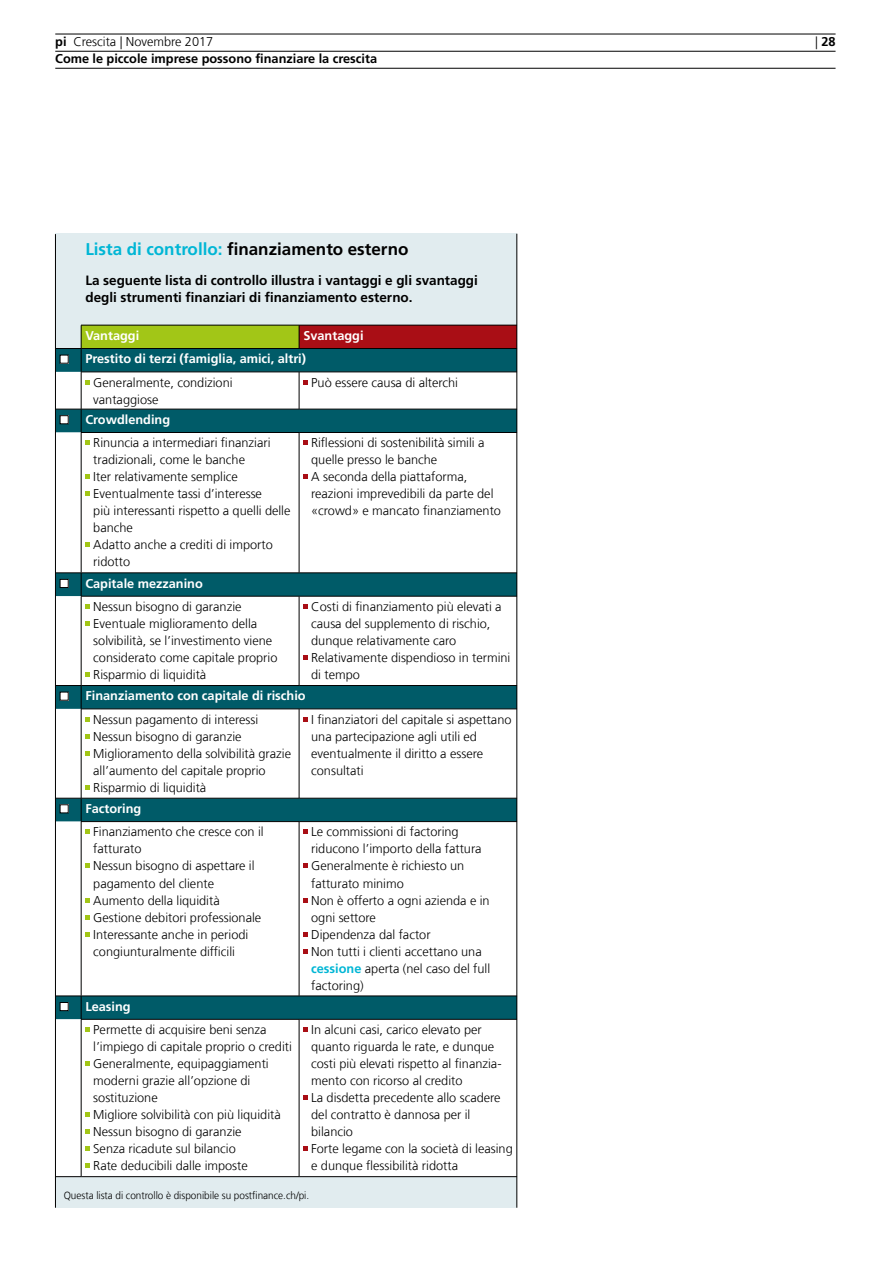
<style>
.page{position:relative;width:893px;height:1263px;background:#fff}
.page>*{position:absolute;margin:0;border:0;box-sizing:border-box;transform-origin:0 0}
.t1{font:700 16.95px "Frutiger LT Com";color:#000}
.t2{font:700 13.5px/17px "Frutiger LT Com";color:#000}
.t3{font:300 12.75px/17px "Frutiger LT Com";color:#000}
.t4{font:700 12.75px "Frutiger LT Com";color:#fff}
.t5{font:700 12.75px "Frutiger LT Com";color:#000}
.t6{font:300 10.5px "Frutiger LT Com";color:#000;scale:.95 1}
.s1{font-weight:700}
.s2{font-weight:300}
.s3{color:#00b6d5}
.s4{font-weight:700;color:#00b6d5}
</style>
<div class="page">
<hr style="left:55px;top:34px;width:781px;height:1px;background:#000">
<div style="left:56px;top:234px;width:461px;height:974px;background:#e1ecef"></div>
<div style="left:81px;top:325px;width:218px;height:23px;background:#a2c617"></div>
<div style="left:299px;top:325px;width:218px;height:23px;background:#a90e15"></div>
<div style="left:90px;top:349px;width:427px;height:23px;background:#005b68"></div>
<svg style="left:90px;top:373px;width:427px;height:803px;background:#dae6e8"></svg>
<hr style="left:81px;top:348px;width:218px;height:1px;background:#000">
<hr style="left:299px;top:348px;width:218px;height:1px;background:#000">
<hr style="left:81px;top:409px;width:218px;height:1px;background:#000">
<hr style="left:299px;top:409px;width:218px;height:1px;background:#000">
<hr style="left:81px;top:573px;width:218px;height:1px;background:#000">
<hr style="left:299px;top:573px;width:218px;height:1px;background:#000">
<hr style="left:81px;top:685px;width:218px;height:1px;background:#000">
<hr style="left:299px;top:685px;width:218px;height:1px;background:#000">
<hr style="left:81px;top:798px;width:218px;height:1px;background:#000">
<hr style="left:299px;top:798px;width:218px;height:1px;background:#000">
<hr style="left:81px;top:996px;width:218px;height:1px;background:#000">
<hr style="left:299px;top:996px;width:218px;height:1px;background:#000">
<svg style="left:299px;top:326px;width:1px;height:22px"></svg>
<hr style="left:299px;top:372px;width:1px;height:37px;background:#000">
<hr style="left:299px;top:433px;width:1px;height:140px;background:#000">
<hr style="left:299px;top:596px;width:1px;height:89px;background:#000">
<hr style="left:299px;top:709px;width:1px;height:89px;background:#000">
<hr style="left:299px;top:822px;width:1px;height:174px;background:#000">
<hr style="left:299px;top:1019px;width:1px;height:157px;background:#000">
<hr style="left:81px;top:325px;width:218px;height:1px;background:#000">
<hr style="left:299px;top:325px;width:218px;height:1px;background:#000">
<hr style="left:81px;top:372px;width:218px;height:1px;background:#000">
<hr style="left:299px;top:372px;width:218px;height:1px;background:#000">
<hr style="left:81px;top:432px;width:218px;height:1px;background:#000">
<hr style="left:299px;top:432px;width:218px;height:1px;background:#000">
<hr style="left:81px;top:596px;width:218px;height:1px;background:#000">
<hr style="left:299px;top:596px;width:218px;height:1px;background:#000">
<hr style="left:81px;top:709px;width:218px;height:1px;background:#000">
<hr style="left:299px;top:709px;width:218px;height:1px;background:#000">
<hr style="left:81px;top:821px;width:218px;height:1px;background:#000">
<hr style="left:299px;top:821px;width:218px;height:1px;background:#000">
<hr style="left:81px;top:1019px;width:218px;height:1px;background:#000">
<hr style="left:299px;top:1019px;width:218px;height:1px;background:#000">
<hr style="left:81px;top:1176px;width:218px;height:1px;background:#000">
<hr style="left:299px;top:1176px;width:218px;height:1px;background:#000">
<svg style="left:303px;top:380px;width:5px;height:4px"></svg>
<svg style="left:303px;top:441px;width:5px;height:4px"></svg>
<svg style="left:303px;top:475px;width:5px;height:4px"></svg>
<svg style="left:303px;top:604px;width:5px;height:5px"></svg>
<svg style="left:303px;top:655px;width:5px;height:5px"></svg>
<svg style="left:303px;top:717px;width:5px;height:4px"></svg>
<svg style="left:303px;top:830px;width:5px;height:4px"></svg>
<svg style="left:303px;top:864px;width:5px;height:4px"></svg>
<svg style="left:303px;top:898px;width:5px;height:4px"></svg>
<svg style="left:303px;top:932px;width:5px;height:4px"></svg>
<svg style="left:303px;top:949px;width:5px;height:4px"></svg>
<svg style="left:56px;top:325px;width:34px;height:852px;background:#cddad8"></svg>
<svg style="left:303px;top:1027px;width:5px;height:5px"></svg>
<svg style="left:303px;top:1095px;width:5px;height:5px"></svg>
<svg style="left:303px;top:1146px;width:5px;height:5px"></svg>
<hr style="left:517px;top:234px;width:1px;height:974px;background:#000">
<hr style="left:55px;top:51px;width:780px;height:1px;background:#000">
<hr style="left:55px;top:68px;width:780px;height:1px;background:#000">
<hr style="left:55px;top:234px;width:1px;height:974px;background:#000">
<p class="t3" style="left:55px;top:34px;width:160px"><span class="s1">pi</span> Crescita | Novembre 2017</p>
<p class="t5" style="left:815px;top:34px;width:22px"><span class="s2">|</span> 28</p>
<h1 class="t5" style="left:55px;top:51px;width:323px">Come le piccole imprese possono finanziare la crescita</h1>
<h2 class="t1" style="left:85px;top:239px;width:325px"><span class="s3">Lista di controllo:</span> finanziamento esterno</h2>
<p class="t2" style="left:85px;top:272px;width:394px">La seguente lista di controllo illustra i vantaggi e gli svantaggi degli strumenti finanziari di finanziamento esterno.</p>
<p class="t4" style="left:85px;top:328px;width:55px">Vantaggi</p>
<p class="t4" style="left:303px;top:328px;width:62px">Svantaggi</p>
<p class="t4" style="left:85px;top:351px;width:222px">Prestito di terzi (famiglia, amici, altri)</p>
<p class="t3" style="left:93px;top:374px;width:141px">Generalmente, condizioni vantaggiose</p>
<p class="t3" style="left:311px;top:374px;width:148px">Può essere causa di alterchi</p>
<p class="t4" style="left:85px;top:412px;width:86px">Crowdlending</p>
<p class="t3" style="left:93px;top:435px;width:179px">Rinuncia a intermediari finanziari tradizionali, come le banche</p>
<p class="t3" style="left:93px;top:469px;width:146px">Iter relativamente semplice</p>
<p class="t3" style="left:93px;top:486px;width:199px">Eventualmente tassi d’interesse<br>più interessanti rispetto a quelli delle banche</p>
<p class="t3" style="left:93px;top:537px;width:181px">Adatto anche a crediti di importo ridotto</p>
<p class="t3" style="left:311px;top:435px;width:175px">Riflessioni di sostenibilità simili a quelle presso le banche</p>
<p class="t3" style="left:311px;top:469px;width:191px">A seconda della piattaforma, reazioni imprevedibili da parte del «crowd» e mancato finanziamento</p>
<p class="t4" style="left:85px;top:576px;width:119px">Capitale mezzanino</p>
<p class="t3" style="left:93px;top:598px;width:150px">Nessun bisogno di garanzie</p>
<p class="t3" style="left:93px;top:615px;width:186px">Eventuale miglioramento della solvibilità, se l’investimento viene considerato come capitale proprio</p>
<p class="t3" style="left:93px;top:666px;width:114px">Risparmio di liquidità</p>
<p class="t3" style="left:311px;top:598px;width:192px">Costi di finanziamento più elevati a causa del supplemento di rischio, dunque relativamente caro</p>
<p class="t3" style="left:311px;top:649px;width:201px">Relativamente dispendioso in termini di tempo</p>
<p class="t4" style="left:85px;top:688px;width:222px">Finanziamento con capitale di rischio</p>
<p class="t3" style="left:93px;top:711px;width:167px">Nessun pagamento di interessi</p>
<p class="t3" style="left:93px;top:728px;width:150px">Nessun bisogno di garanzie</p>
<p class="t3" style="left:93px;top:745px;width:199px">Miglioramento della solvibilità grazie all’aumento del capitale proprio</p>
<p class="t3" style="left:93px;top:779px;width:114px">Risparmio di liquidità</p>
<p class="t3" style="left:311px;top:711px;width:202px">I finanziatori del capitale si aspettano una partecipazione agli utili ed eventualmente il diritto a essere consultati</p>
<p class="t4" style="left:85px;top:801px;width:57px">Factoring</p>
<p class="t3" style="left:93px;top:824px;width:172px">Finanziamento che cresce con il fatturato</p>
<p class="t3" style="left:93px;top:858px;width:163px">Nessun bisogno di aspettare il pagamento del cliente</p>
<p class="t3" style="left:93px;top:892px;width:128px">Aumento della liquidità</p>
<p class="t3" style="left:93px;top:909px;width:170px">Gestione debitori professionale</p>
<p class="t3" style="left:93px;top:926px;width:157px">Interessante anche in periodi congiunturalmente difficili</p>
<p class="t4" style="left:85px;top:999px;width:47px">Leasing</p>
<p class="t3" style="left:93px;top:1021px;width:200px">Permette di acquisire beni senza l’impiego di capitale proprio o crediti</p>
<p class="t3" style="left:93px;top:1055px;width:177px">Generalmente, equipaggiamenti moderni grazie all’opzione di sostituzione</p>
<p class="t3" style="left:93px;top:1106px;width:189px">Migliore solvibilità con più liquidità</p>
<p class="t3" style="left:93px;top:1123px;width:150px">Nessun bisogno di garanzie</p>
<p class="t3" style="left:93px;top:1140px;width:144px">Senza ricadute sul bilancio</p>
<p class="t3" style="left:93px;top:1157px;width:156px">Rate deducibili dalle imposte</p>
<p class="t3" style="left:311px;top:824px;width:172px">Le commissioni di factoring riducono l’importo della fattura</p>
<p class="t3" style="left:311px;top:858px;width:155px">Generalmente è richiesto un fatturato minimo</p>
<p class="t3" style="left:311px;top:892px;width:180px">Non è offerto a ogni azienda e in ogni settore</p>
<p class="t3" style="left:311px;top:926px;width:121px">Dipendenza dal factor</p>
<p class="t3" style="left:311px;top:943px;width:181px">Non tutti i clienti accettano una <span class="s4">cessione</span> aperta (nel caso del full factoring)</p>
<p class="t3" style="left:311px;top:1021px;width:192px">In alcuni casi, carico elevato per quanto riguarda le rate, e dunque costi più elevati rispetto al finanzia&shy;mento con ricorso al credito</p>
<p class="t3" style="left:311px;top:1089px;width:191px">La disdetta precedente allo scadere del contratto è dannosa per il bilancio</p>
<p class="t3" style="left:311px;top:1140px;width:203px">Forte legame con la società di leasing e dunque flessibilità ridotta</p>
<p class="t6" style="left:64px;top:1189px;width:260px">Questa lista di controllo è disponibile su postfinance.ch/pi.</p>
</div>
